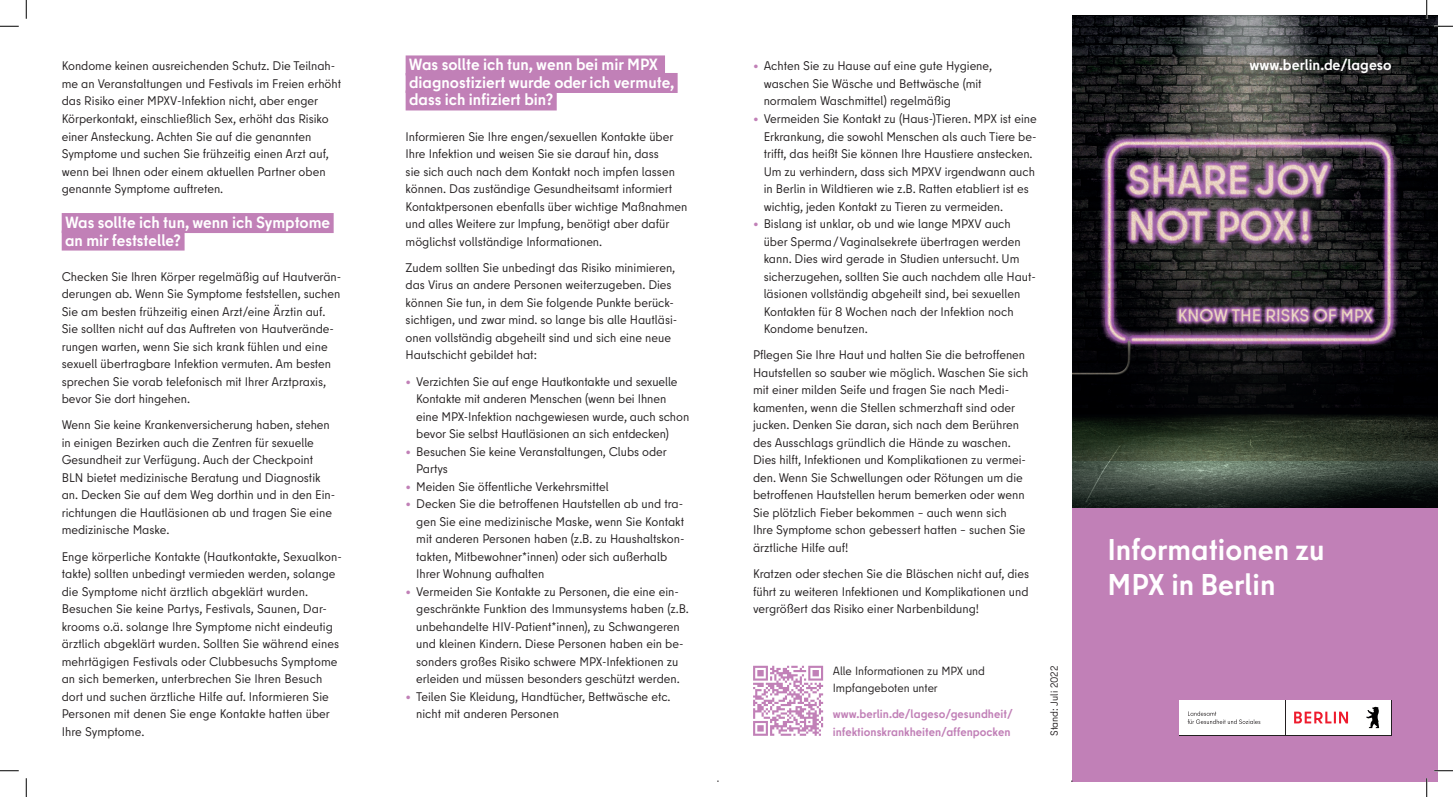
<style>
.page{position:relative;width:1453px;height:797px;background:#fff}
.page>*{position:absolute;margin:0;border:0;box-sizing:border-box;transform-origin:0 0}
.t1{font:700 30px/35px "Berlin Type";color:#fff}
.t2{font:700 16.25px/17.5px "Berlin Type";color:#fff}
.t3{font:700 15px "Berlin Type";color:#fff}
.t4{font:12.5px/17.5px "Berlin Type";color:#231f20}
.t5{font:700 11.88px/17.5px "Berlin Type";color:#c180b7}
.t6{font:11.88px/17.5px "Berlin Type";color:#231f20}
.t7{font:10.25px "Berlin Type";color:#231f20}
.s1{color:#c180b7}
</style>
<div class="page">
<img style="left:1072px;top:16px;width:364px;height:492px">
<div style="left:62px;top:213px;width:271px;height:20px;background:#c180b7"></div>
<div style="left:62px;top:230px;width:122px;height:20px;background:#c180b7"></div>
<div style="left:405px;top:55px;width:260px;height:20px;background:#c180b7"></div>
<div style="left:405px;top:73px;width:272px;height:20px;background:#c180b7"></div>
<div style="left:405px;top:90px;width:151px;height:20px;background:#c180b7"></div>
<div style="left:1072px;top:508px;width:364px;height:273px;background:#c180b7"></div>
<div style="left:1178px;top:699px;width:213px;height:36px;background:#fff"></div>
<svg style="left:1294px;top:711px;width:53px;height:12px"></svg>
<svg style="left:1366px;top:706px;width:12px;height:22px"></svg>
<svg style="left:1187px;top:711px;width:73px;height:13px"></svg>
<svg style="left:753px;top:665px;width:70px;height:70px"></svg>
<svg style="left:0;top:25px;width:19px;height:2px"></svg>
<svg style="left:1433px;top:25px;width:19px;height:2px"></svg>
<svg style="left:0;top:770px;width:19px;height:1px"></svg>
<svg style="left:1434px;top:770px;width:18px;height:1px"></svg>
<svg style="left:25px;top:0;width:2px;height:19px"></svg>
<svg style="left:25px;top:778px;width:2px;height:19px"></svg>
<svg style="left:1425px;top:0;width:2px;height:19px"></svg>
<svg style="left:1425px;top:778px;width:2px;height:19px"></svg>
<h2 class="t2" style="left:409px;top:56px;width:267px">Was sollte ich tun, wenn bei mir MPX diagnostiziert wurde oder ich vermute, dass ich infiziert bin?</h2>
<p class="t4" style="left:405px;top:127px;width:283px">Informieren Sie Ihre engen/sexuellen Kontakte über Ihre Infektion und weisen Sie sie darauf hin, dass<br>sie sich auch nach dem Kontakt noch impfen lassen können. Das zuständige Gesundheitsamt informiert Kontaktpersonen ebenfalls über wichtige Maßnahmen und alles Weitere zur Impfung, benötigt aber dafür möglichst vollständige Informationen.</p>
<p class="t4" style="left:405px;top:259px;width:273px">Zudem sollten Sie unbedingt das Risiko minimieren, das Virus an andere Personen weiterzugeben. Dies können Sie tun, in dem Sie folgende Punkte berück&shy;sichtigen, und zwar mind. so lange bis alle Hautläsi&shy;onen vollständig abgeheilt sind und sich eine neue Hautschicht gebildet hat:</p>
<p class="t4" style="left:416px;top:372px;width:274px;text-indent:-11px"><span class="s1">•</span> Verzichten Sie auf enge Hautkontakte und sexuelle Kontakte mit anderen Menschen (wenn bei Ihnen eine MPX-Infektion nachgewiesen wurde, auch schon bevor Sie selbst Hautläsionen an sich entdecken)</p>
<p class="t4" style="left:416px;top:442px;width:252px;text-indent:-11px"><span class="s1">•</span> Besuchen Sie keine Veranstaltungen, Clubs oder<br>Partys</p>
<p class="t4" style="left:405px;top:477px;width:205px"><span class="s1">•</span> Meiden Sie öffentliche Verkehrsmittel</p>
<p class="t4" style="left:416px;top:495px;width:270px;text-indent:-11px"><span class="s1">•</span> Decken Sie die betroffenen Hautstellen ab und tra&shy;gen Sie eine medizinische Maske, wenn Sie Kontakt mit anderen Personen haben (z.B. zu Haushaltskon&shy;takten, Mitbewohner*innen) oder sich außerhalb Ihrer Wohnung aufhalten</p>
<p class="t4" style="left:416px;top:582px;width:274px;text-indent:-11px"><span class="s1">•</span> Vermeiden Sie Kontakte zu Personen, die eine ein&shy;geschränkte Funktion des Immunsystems haben (z.B. unbehandelte HIV-Patient*innen), zu Schwangeren und kleinen Kindern. Diese Personen haben ein be&shy;sonders großes Risiko schwere MPX-Infektionen zu erleiden und müssen besonders geschützt werden.</p>
<p class="t4" style="left:416px;top:687px;width:256px;text-indent:-11px"><span class="s1">•</span> Teilen Sie Kleidung, Handtücher, Bettwäsche etc. nicht mit anderen Personen</p>
<p class="t4" style="left:62px;top:57px;width:275px">Kondome keinen ausreichenden Schutz. Die Teilnah-</p>
<p class="t3" style="left:1249px;top:56px;width:144px">www.berlin.de/lageso</p>
<p class="t4" style="left:62px;top:75px;width:281px">me an Veranstaltungen und Festivals im Freien erhöht das Risiko einer MPXV-Infektion nicht, aber enger Körperkontakt, einschließlich Sex, erhöht das Risiko einer Ansteckung. Achten Sie auf die genannten Symptome und suchen Sie frühzeitig einen Arzt auf, wenn bei Ihnen oder einem aktuellen Partner oben genannte Symptome auftreten.</p>
<h2 class="t2" style="left:65px;top:214px;width:267px">Was sollte ich tun, wenn ich Symptome an mir feststelle?</h2>
<p class="t4" style="left:62px;top:267px;width:281px">Checken Sie Ihren Körper regelmäßig auf Hautverän&shy;derungen ab. Wenn Sie Symptome feststellen, suchen Sie am besten frühzeitig einen Arzt/eine Ärztin auf.<br>Sie sollten nicht auf das Auftreten von Hautverände&shy;rungen warten, wenn Sie sich krank fühlen und eine sexuell übertragbare Infektion vermuten. Am besten sprechen Sie vorab telefonisch mit Ihrer Arztpraxis, bevor Sie dort hingehen.</p>
<p class="t4" style="left:62px;top:416px;width:275px">Wenn Sie keine Krankenversicherung haben, stehen in einigen Bezirken auch die Zentren für sexuelle Gesundheit zur Verfügung. Auch der Checkpoint BLN bietet medizinische Beratung und Diagnostik an. Decken Sie auf dem Weg dorthin und in den Ein&shy;richtungen die Hautläsionen ab und tragen Sie eine medizinische Maske.</p>
<p class="t4" style="left:62px;top:547px;width:281px">Enge körperliche Kontakte (Hautkontakte, Sexualkon&shy;takte) sollten unbedingt vermieden werden, solange die Symptome nicht ärztlich abgeklärt wurden.<br>Besuchen Sie keine Partys, Festivals, Saunen, Dar&shy;krooms o.ä. solange Ihre Symptome nicht eindeutig ärztlich abgeklärt wurden. Sollten Sie während eines mehrtägigen Festivals oder Clubbesuchs Symptome an sich bemerken, unterbrechen Sie Ihren Besuch dort und suchen ärztliche Hilfe auf. Informieren Sie Personen mit denen Sie enge Kontakte hatten über Ihre Symptome.</p>
<p class="t4" style="left:763px;top:57px;width:230px;text-indent:-11px"><span class="s1">•</span> Achten Sie zu Hause auf eine gute Hygiene, waschen Sie Wäsche und Bettwäsche (mit normalem Waschmittel) regelmäßig</p>
<p class="t4" style="left:763px;top:110px;width:274px;text-indent:-11px"><span class="s1">•</span> Vermeiden Sie Kontakt zu (Haus-)Tieren. MPX ist eine Erkrankung, die sowohl Menschen als auch Tiere be&shy;trifft, das heißt Sie können Ihre Haustiere anstecken.<br>Um zu verhindern, dass sich MPXV irgendwann auch in Berlin in Wildtieren wie z.B. Ratten etabliert ist es wichtig, jeden Kontakt zu Tieren zu vermeiden.</p>
<p class="t4" style="left:763px;top:215px;width:274px;text-indent:-11px"><span class="s1">•</span> Bislang ist unklar, ob und wie lange MPXV auch über Sperma/Vaginalsekrete übertragen werden kann. Dies wird gerade in Studien untersucht. Um sicherzugehen, sollten Sie auch nachdem alle Haut&shy;läsionen vollständig abgeheilt sind, bei sexuellen Kontakten für 8 Wochen nach der Infektion noch Kondome benutzen.</p>
<p class="t4" style="left:753px;top:346px;width:277px">Pflegen Sie Ihre Haut und halten Sie die betroffenen Hautstellen so sauber wie möglich. Waschen Sie sich mit einer milden Seife und fragen Sie nach Medi&shy;kamenten, wenn die Stellen schmerzhaft sind oder jucken. Denken Sie daran, sich nach dem Berühren des Ausschlags gründlich die Hände zu waschen.<br>Dies hilft, Infektionen und Komplikationen zu vermei&shy;den. Wenn Sie Schwellungen oder Rötungen um die betroffenen Hautstellen herum bemerken oder wenn Sie plötzlich Fieber bekommen – auch wenn sich Ihre Symptome schon gebessert hatten – suchen Sie ärztliche Hilfe auf!</p>
<p class="t4" style="left:753px;top:565px;width:277px;text-align:justify">Kratzen oder stechen Sie die Bläschen nicht auf, dies führt zu weiteren Infektionen und Komplikationen und vergrößert das Risiko einer Narbenbildung!</p>
<h1 class="t1" style="left:1107px;top:532px;width:218px">Informationen zu<br>MPX in Berlin</h1>
<p class="t6" style="left:832px;top:661px;width:154px">Alle Informationen zu MPX und<br>Impfangeboten unter</p>
<p class="t5" style="left:832px;top:705px;width:181px">www.berlin.de/lageso/gesundheit/ infektionskrankheiten/affenpocken</p>
<p class="t7" style="left:1047px;top:735px;width:72px;rotate:-90deg">Stand: Juli 2022</p>
</div>
